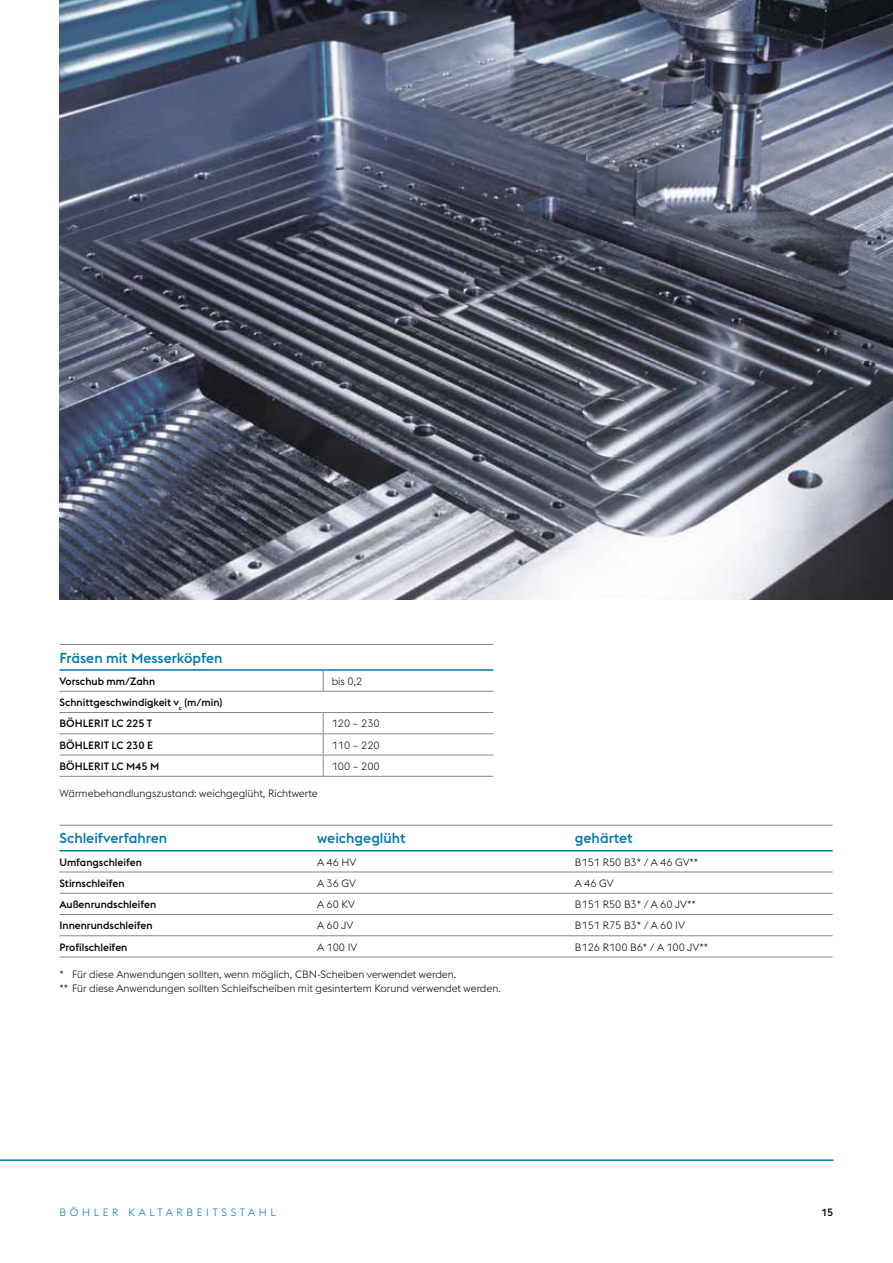
<style>
.page{position:relative;width:893px;height:1263px;background:#fff}
.page>*{position:absolute;margin:0;border:0;box-sizing:border-box;transform-origin:0 0}
.t1{font:500 14.25px "voestalpine";color:#0078aa}
.t2{font:300 10.5px/13.5px "voestalpine";color:#000}
.t3{font:500 10.5px/21.3px "voestalpine";color:#000}
.t4{font:300 10.5px "voestalpine";letter-spacing:.35em;color:#0078aa}
</style>
<div class="page">
<hr style="left:0;top:1159px;width:833px;height:2px;background:#0078aa">
<img style="left:60px;top:0;width:833px;height:600px">
<hr style="left:60px;top:669px;width:263px;height:2px;background:#0078aa">
<hr style="left:323px;top:669px;width:170px;height:2px;background:#0078aa">
<hr style="left:60px;top:644px;width:263px;height:1px;background:#878786">
<hr style="left:323px;top:644px;width:170px;height:1px;background:#878786">
<hr style="left:323px;top:691px;width:170px;height:1px;background:#878786">
<hr style="left:323px;top:712px;width:170px;height:1px;background:#878786">
<hr style="left:323px;top:733px;width:170px;height:1px;background:#878786">
<hr style="left:323px;top:755px;width:170px;height:1px;background:#878786">
<svg style="left:60px;top:670px;width:264px;height:106px"></svg>
<hr style="left:60px;top:776px;width:263px;height:1px;background:#878786">
<hr style="left:323px;top:776px;width:170px;height:1px;background:#878786">
<svg style="left:60px;top:851px;width:257px;height:106px"></svg>
<hr style="left:60px;top:850px;width:257px;height:1px;background:#0078aa">
<hr style="left:317px;top:850px;width:258px;height:1px;background:#0078aa">
<hr style="left:575px;top:850px;width:258px;height:1px;background:#0078aa">
<hr style="left:60px;top:872px;width:257px;height:1px;background:#878786">
<hr style="left:317px;top:872px;width:258px;height:1px;background:#878786">
<hr style="left:575px;top:872px;width:258px;height:1px;background:#878786">
<hr style="left:60px;top:893px;width:257px;height:1px;background:#878786">
<hr style="left:317px;top:893px;width:258px;height:1px;background:#878786">
<hr style="left:575px;top:893px;width:258px;height:1px;background:#878786">
<hr style="left:60px;top:914px;width:257px;height:1px;background:#878786">
<hr style="left:317px;top:914px;width:258px;height:1px;background:#878786">
<hr style="left:575px;top:914px;width:258px;height:1px;background:#878786">
<hr style="left:60px;top:935px;width:257px;height:1px;background:#878786">
<hr style="left:317px;top:935px;width:258px;height:1px;background:#878786">
<hr style="left:575px;top:935px;width:258px;height:1px;background:#878786">
<hr style="left:60px;top:957px;width:257px;height:1px;background:#878786">
<hr style="left:317px;top:957px;width:258px;height:1px;background:#878786">
<hr style="left:575px;top:957px;width:258px;height:1px;background:#878786">
<hr style="left:60px;top:825px;width:257px;height:1px;background:#878786">
<hr style="left:317px;top:825px;width:258px;height:1px;background:#878786">
<hr style="left:575px;top:825px;width:258px;height:1px;background:#878786">
<h1 class="t1" style="left:60px;top:649px;width:164px">Fräsen mit Messerköpfen</h1>
<p class="t3" style="left:60px;top:671px;width:97px">Vorschub mm/Zahn</p>
<p class="t2" style="left:332px;top:675px;width:32px">bis 0,2</p>
<p class="t3" style="left:60px;top:692px;width:164px">Schnittgeschwindigkeit v<sub>c</sub> (m/min)<br>BÖHLERIT LC 225 T</p>
<p class="t2" style="left:332px;top:717px;width:50px">120 – 230</p>
<p class="t3" style="left:60px;top:734px;width:95px">BÖHLERIT LC 230 E</p>
<p class="t2" style="left:332px;top:738px;width:50px">110 – 220</p>
<p class="t3" style="left:60px;top:755px;width:101px">BÖHLERIT LC M45 M</p>
<p class="t2" style="left:332px;top:759px;width:50px">100 – 200</p>
<p class="t2" style="left:60px;top:787px;width:260px">Wärmebehandlungszustand: weichgeglüht, Richtwerte</p>
<h1 class="t1" style="left:60px;top:830px;width:109px">Schleifverfahren</h1>
<h1 class="t1" style="left:317px;top:830px;width:90px">weichgeglüht</h1>
<h1 class="t1" style="left:575px;top:830px;width:59px">gehärtet</h1>
<p class="t3" style="left:60px;top:851px;width:84px">Umfangschleifen</p>
<p class="t2" style="left:317px;top:855px;width:41px">A 46 HV</p>
<p class="t2" style="left:575px;top:855px;width:125px">B151 R50 B3* / A 46 GV**</p>
<p class="t3" style="left:60px;top:872px;width:67px">Stirnschleifen</p>
<p class="t2" style="left:317px;top:876px;width:40px">A 36 GV</p>
<p class="t2" style="left:575px;top:876px;width:40px">A 46 GV</p>
<p class="t3" style="left:60px;top:894px;width:98px">Außenrundschleifen</p>
<p class="t2" style="left:317px;top:898px;width:39px">A 60 KV</p>
<p class="t2" style="left:575px;top:898px;width:122px">B151 R50 B3* / A 60 JV**</p>
<p class="t3" style="left:60px;top:915px;width:95px">Innenrundschleifen</p>
<p class="t2" style="left:317px;top:919px;width:38px">A 60 JV</p>
<p class="t2" style="left:575px;top:919px;width:111px">B151 R75 B3* / A 60 IV</p>
<p class="t3" style="left:60px;top:936px;width:69px">Profilschleifen</p>
<p class="t2" style="left:317px;top:940px;width:42px">A 100 IV</p>
<p class="t2" style="left:575px;top:940px;width:135px">B126 R100 B6* / A 100 JV**</p>
<p class="t2" style="left:60px;top:968px;width:443px">* Für diese Anwendungen sollten, wenn möglich, CBN-Scheiben verwendet werden.<br>** Für diese Anwendungen sollten Schleifscheiben mit gesintertem Korund verwendet werden.</p>
<p class="t4" style="left:60px;top:1206px;width:218px">BÖHLER KALTARBEITSSTAHL</p>
<p class="t3" style="left:821px;top:1201px;width:14px">15</p>
</div>
